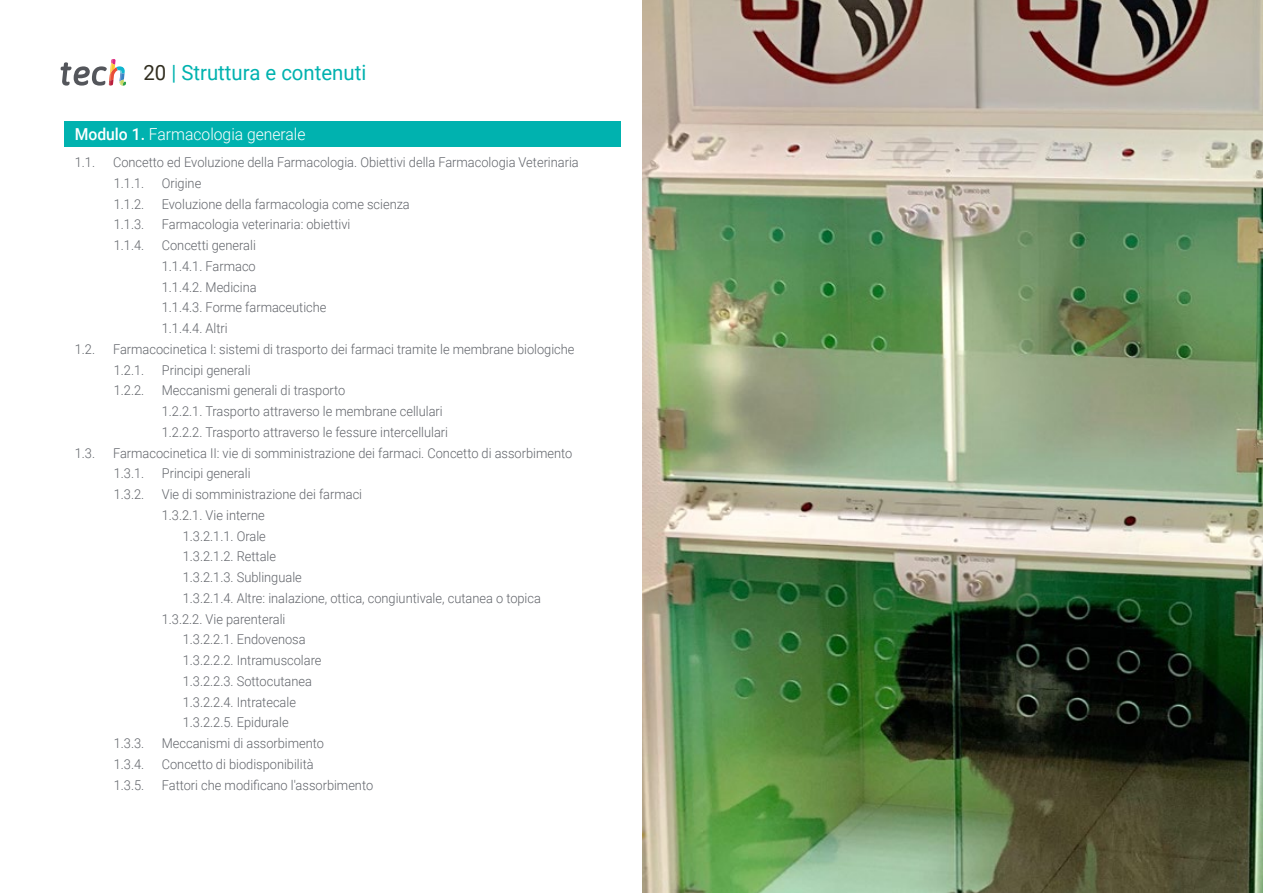
<style>
.page{position:relative;width:1263px;height:893px;background:#fff}
.page>*{position:absolute;margin:0;border:0;box-sizing:border-box;transform-origin:0 0}
.t1{font:21px "Roboto";color:#00b2af}
.t2{font:300 16.5px "Roboto";color:#fff;scale:.95 1}
.t3{font:300 13.5px/20.7px "Roboto";color:#61646a;scale:.95 1}
.s1{color:#312e20}
.s2{font-weight:500}
</style>
<div class="page">
<div style="left:64px;top:121px;width:557px;height:25px;background:#00b2af"></div>
<svg style="left:61px;top:59px;width:65px;height:27px"></svg>
<img style="left:642px;top:0;width:621px;height:893px">
<h1 class="t1" style="left:144px;top:57px;width:224px"><span class="s1">20</span> | Struttura e contenuti</h1>
<p class="t2" style="left:75px;top:123px;width:244px"><span class="s2">Modulo 1.</span> Farmacologia generale</p>
<p class="t3" style="left:75px;top:151px;width:23px">1.1.</p>
<p class="t3" style="left:113px;top:151px;width:492px">Concetto ed Evoluzione della Farmacologia. Obiettivi della Farmacologia Veterinaria<br>1.1.1.</p>
<p class="t3" style="left:162px;top:172px;width:43px">Origine</p>
<p class="t3" style="left:114px;top:193px;width:34px">1.1.2.</p>
<p class="t3" style="left:162px;top:193px;width:263px">Evoluzione della farmacologia come scienza</p>
<p class="t3" style="left:114px;top:214px;width:34px">1.1.3.</p>
<p class="t3" style="left:162px;top:214px;width:200px">Farmacologia veterinaria: obiettivi</p>
<p class="t3" style="left:114px;top:234px;width:34px">1.1.4.</p>
<p class="t3" style="left:162px;top:234px;width:175px">Concetti generali<br>1.1.4.1. Farmaco<br>1.1.4.2. Medicina<br>1.1.4.3. Forme farmaceutiche<br>1.1.4.4. Altri</p>
<p class="t3" style="left:75px;top:338px;width:23px">1.2.</p>
<p class="t3" style="left:113px;top:338px;width:487px">Farmacocinetica I: sistemi di trasporto dei farmaci tramite le membrane biologiche<br>1.2.1.</p>
<p class="t3" style="left:162px;top:359px;width:95px">Principi generali</p>
<p class="t3" style="left:114px;top:380px;width:34px">1.2.2.</p>
<p class="t3" style="left:162px;top:380px;width:303px">Meccanismi generali di trasporto<br>1.2.2.1. Trasporto attraverso le membrane cellulari<br>1.2.2.2. Trasporto attraverso le fessure intercellulari</p>
<p class="t3" style="left:75px;top:442px;width:23px">1.3.</p>
<p class="t3" style="left:113px;top:442px;width:485px">Farmacocinetica II: vie di somministrazione dei farmaci. Concetto di assorbimento<br>1.3.1.</p>
<p class="t3" style="left:162px;top:463px;width:95px">Principi generali</p>
<p class="t3" style="left:114px;top:483px;width:34px">1.3.2.</p>
<p class="t3" style="left:162px;top:483px;width:212px">Vie di somministrazione dei farmaci</p>
<p class="t3" style="left:162px;top:504px;width:110px">1.3.2.1. Vie interne</p>
<p class="t3" style="left:183px;top:525px;width:89px">1.3.2.1.1. Orale</p>
<p class="t3" style="left:183px;top:546px;width:100px">1.3.2.1.2. Rettale</p>
<p class="t3" style="left:183px;top:566px;width:127px">1.3.2.1.3. Sublinguale</p>
<p class="t3" style="left:183px;top:587px;width:379px">1.3.2.1.4. Altre: inalazione, ottica, congiuntivale, cutanea o topica</p>
<p class="t3" style="left:162px;top:608px;width:132px">1.3.2.2. Vie parenterali</p>
<p class="t3" style="left:183px;top:629px;width:131px">1.3.2.2.1. Endovenosa</p>
<p class="t3" style="left:183px;top:649px;width:148px">1.3.2.2.2. Intramuscolare</p>
<p class="t3" style="left:183px;top:670px;width:138px">1.3.2.2.3. Sottocutanea</p>
<p class="t3" style="left:183px;top:691px;width:121px">1.3.2.2.4. Intratecale</p>
<p class="t3" style="left:183px;top:712px;width:113px">1.3.2.2.5. Epidurale</p>
<p class="t3" style="left:114px;top:732px;width:34px">1.3.3.</p>
<p class="t3" style="left:162px;top:732px;width:172px">Meccanismi di assorbimento</p>
<p class="t3" style="left:114px;top:753px;width:34px">1.3.4.</p>
<p class="t3" style="left:162px;top:753px;width:161px">Concetto di biodisponibilità</p>
<p class="t3" style="left:114px;top:774px;width:34px">1.3.5.</p>
<p class="t3" style="left:162px;top:774px;width:224px">Fattori che modificano l'assorbimento</p>
</div>
